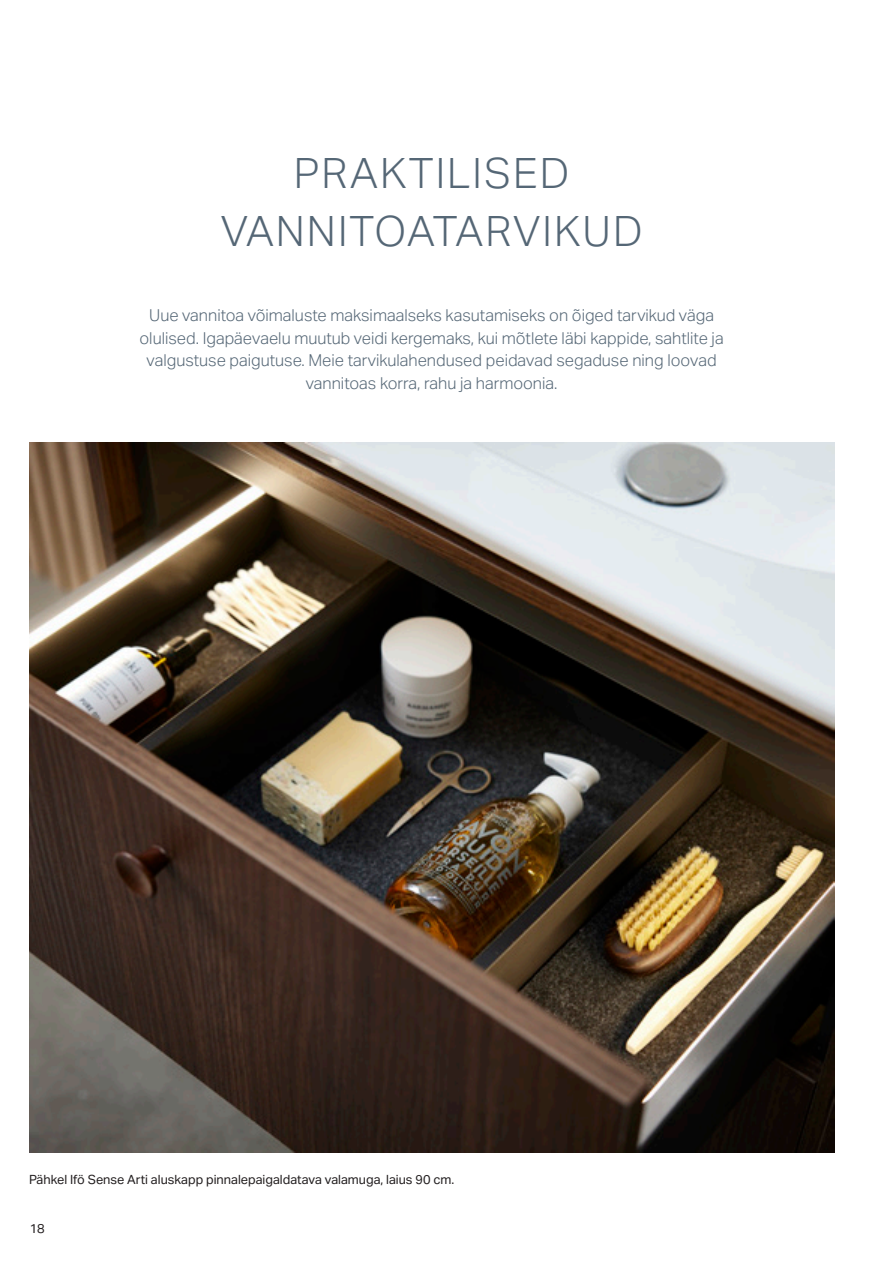
<style>
.page{position:relative;width:893px;height:1263px;background:#fff}
.page>*{position:absolute;margin:0;border:0;box-sizing:border-box;transform-origin:0 0}
.Headline_Light_28_38{font:300 42px/57.8px "Aktiv Grotesk Geberit";letter-spacing:.05em;color:#556776;text-align:center}
.Large_Display_Light{font:300 16.5px/22.5px "Aktiv Grotesk Geberit";color:#556776;text-align:center}
.Body_Copy_Regular_8{font:12.75px "Aktiv Grotesk Geberit";color:#231f20}
</style>
<div class="page">
<img style="left:29px;top:442px;width:806px;height:711px">
<p class="Headline_Light_28_38" style="left:221px;top:145px;width:423px">PRAKTILISED<br>VANNITOATARVIKUD</p>
<p class="Large_Display_Light" style="left:140px;top:304px;width:586px">Uue vannitoa võimaluste maksimaalseks kasutamiseks on õiged tarvikud väga olulised. Igapäevaelu muutub veidi kergemaks, kui mõtlete läbi kappide, sahtlite ja valgustuse paigutuse. Meie tarvikulahendused peidavad segaduse ning loovad vannitoas korra, rahu ja harmoonia.</p>
<p class="Body_Copy_Regular_8" style="left:29px;top:1172px;width:427px">Pähkel Ifö Sense Arti aluskapp pinnalepaigaldatava valamuga, laius 90 cm.</p>
<p class="Body_Copy_Regular_8" style="left:30px;top:1221px;width:17px">18</p>
</div>
